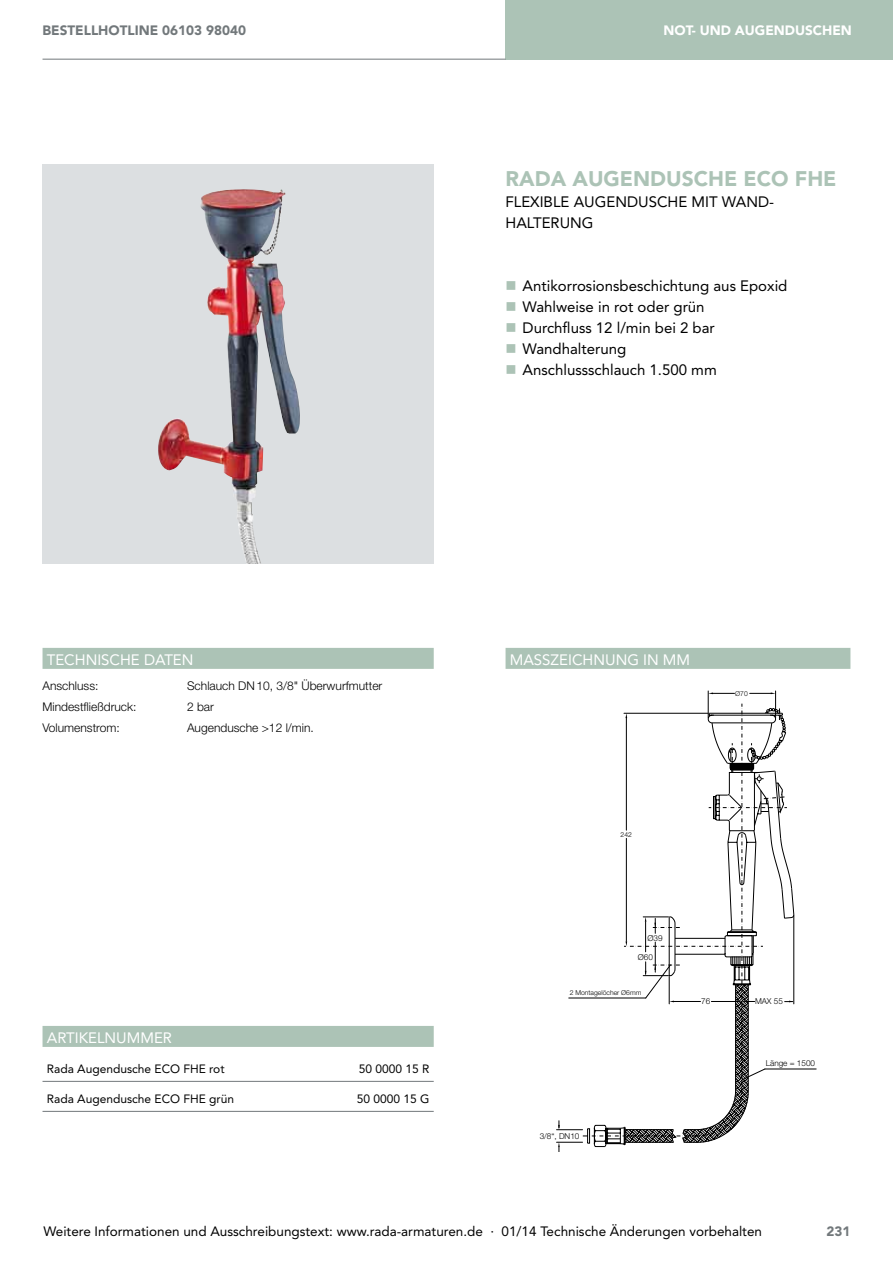
<style>
.page{position:relative;width:893px;height:1263px;background:#fff}
.page>*{position:absolute;margin:0;border:0;box-sizing:border-box;transform-origin:0 0}
.t1{font:900 21px "Avenir LT";color:#acc3b6}
.t2{font:15px/21px "Avenir LT";color:#000}
.t3{font:15px "Avenir LT";color:#fff}
.t4{font:13.5px "Avenir LT";color:#000}
.t5{font:900 13.5px "Avenir LT";color:#72787b}
.t6{font:900 13.5px "Avenir LT";color:#fff}
.t7{font:300 12px "Helvetica Neue LT Std";color:#000}
.t8{font:12px "Avenir LT";color:#000}
.t9{font:300 8.1px "Helvetica Neue LT Std";color:#000}
.t10{font:300 6.75px "Helvetica Neue LT Std";color:#000}
</style>
<div class="page">
<div style="left:506px;top:0;width:387px;height:60px;background:#acc3b6"></div>
<hr style="left:43px;top:59px;width:463px;height:1px;background:#72787b">
<div style="left:43px;top:165px;width:391px;height:399px;background:#dcdfe1"></div>
<hr style="left:765px;top:1069px;width:51px;height:1px;background:#000">
<svg style="left:556px;top:691px;width:238px;height:461px"></svg>
<img style="left:158px;top:189px;width:142px;height:375px">
<div style="left:506px;top:648px;width:344px;height:21px;background:#acc3b6"></div>
<div style="left:43px;top:1026px;width:391px;height:21px;background:#acc3b6"></div>
<hr style="left:43px;top:1081px;width:391px;height:1px;background:#72787b">
<hr style="left:43px;top:1111px;width:391px;height:1px;background:#72787b">
<div style="left:43px;top:648px;width:391px;height:21px;background:#acc3b6"></div>
<p class="t5" style="left:43px;top:22px;width:205px">BESTELLHOTLINE 06103 98040</p>
<p class="t6" style="left:663px;top:22px;width:190px">NOT- UND AUGENDUSCHEN</p>
<h1 class="t1" style="left:506px;top:166px;width:254px">RADA AUGENDUSCHE ECO</h1>
<h1 class="t1" style="left:795px;top:166px;width:27px">FHE</h1>
<p class="t2" style="left:506px;top:191px;width:261px">Flexible Aug endusch e mit Wand&shy;halterung</p>
<p class="t2" style="left:523px;top:275px;width:266px">Antikorrosionsbeschichtung aus Epoxid<br>Wahlweise in rot oder grün<br>Durchfluss 12 l/min bei 2 bar<br>Wandhalterung<br>Anschlussschlauch 1.500 mm</p>
<p class="t3" style="left:47px;top:651px;width:148px">Tech nisch e Daten</p>
<p class="t7" style="left:43px;top:678px;width:57px">Anschluss:</p>
<p class="t7" style="left:187px;top:678px;width:197px">Schlauch DN10, 3/8" Überwurfmutter</p>
<p class="t7" style="left:43px;top:699px;width:95px">Mindestfließdruck:</p>
<p class="t7" style="left:187px;top:699px;width:28px">2 bar</p>
<p class="t7" style="left:43px;top:720px;width:79px">Volumenstrom:</p>
<p class="t7" style="left:187px;top:720px;width:128px">Augendusche &gt;12 l/min.</p>
<p class="t3" style="left:510px;top:651px;width:182px">MaSSzeich nung i n mm</p>
<p class="t10" style="left:735px;top:689px;width:14px">Ø70</p>
<p class="t10" style="left:621px;top:830px;width:13px">242</p>
<p class="t3" style="left:47px;top:1029px;width:123px">Artikelnummer</p>
<p class="t8" style="left:47px;top:1061px;width:117px">Rada Augendusche ECO</p>
<p class="t8" style="left:184px;top:1061px;width:43px">FHE rot</p>
<p class="t8" style="left:359px;top:1061px;width:72px">50 0000 15 R</p>
<p class="t8" style="left:47px;top:1091px;width:117px">Rada Augendusche ECO</p>
<p class="t8" style="left:184px;top:1091px;width:52px">FHE grün</p>
<p class="t8" style="left:357px;top:1091px;width:74px">50 0000 15 G</p>
<p class="t9" style="left:647px;top:933px;width:17px">Ø39</p>
<p class="t9" style="left:638px;top:952px;width:17px">Ø60</p>
<p class="t10" style="left:570px;top:989px;width:73px">2 Montagelöcher Ø6mm</p>
<p class="t9" style="left:540px;top:1131px;width:41px">3/8“, DN10</p>
<p class="t9" style="left:701px;top:996px;width:11px">76</p>
<p class="t9" style="left:755px;top:996px;width:29px">MAX 55</p>
<p class="t9" style="left:766px;top:1058px;width:51px">Länge = 1500</p>
<p class="t4" style="left:43px;top:1223px;width:720px">Weitere Informationen und Ausschreibungstext: www.rada-armaturen.de · 01/14 Technische Änderungen vorbehalten</p>
<p class="t5" style="left:826px;top:1223px;width:25px">231</p>
</div>
